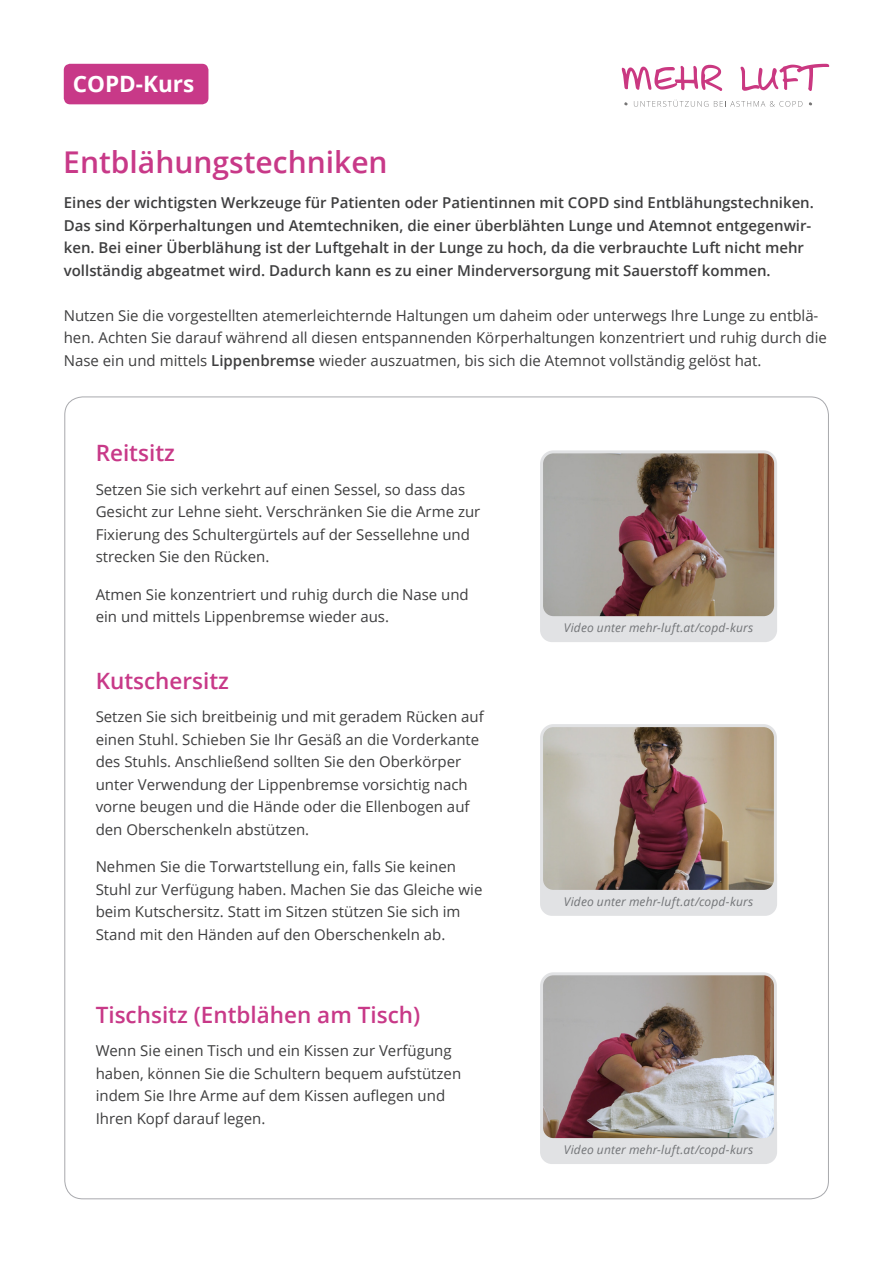
<style>
.page{position:relative;width:893px;height:1263px;background:#fff}
.page>*{position:absolute;margin:0;border:0;box-sizing:border-box;transform-origin:0 0}
.t1{font:600 30px "Open Sans";color:#c83988}
.t2{font:600 22.5px "Open Sans";color:#c83988}
.t3{font:700 22.5px "Open Sans";color:#fff}
.t4{font:15px/22.5px "Open Sans";color:#3e3e3f}
.t5{font:600 15px/22.5px "Open Sans";color:#3e3e3f}
.Absatzformat_2{font:italic 12px "Open Sans";letter-spacing:.015em;color:#727477}
.s1{font-weight:600}
</style>
<div class="page">
<svg style="left:741px;top:64px;width:88px;height:27px"></svg>
<svg style="left:634px;top:100px;width:74px;height:7px"></svg>
<svg style="left:714px;top:101px;width:88px;height:6px"></svg>
<svg style="left:622px;top:65px;width:100px;height:26px"></svg>
<div style="left:64px;top:64px;width:144px;height:40px;background:#c83988;border-radius:6px"></div>
<div style="left:540px;top:884px;width:237px;height:32px;background:#e1e2e4"></div>
<img style="left:542px;top:728px;width:233px;height:163px">
<div style="left:540px;top:724px;width:237px;height:169px;border:3px solid #e1e2e4;border-radius:12px"></div>
<div style="left:540px;top:1132px;width:237px;height:32px;background:#e1e2e4"></div>
<img style="left:542px;top:976px;width:233px;height:163px">
<div style="left:540px;top:972px;width:237px;height:169px;border:3px solid #e1e2e4;border-radius:12px"></div>
<div style="left:540px;top:610px;width:237px;height:32px;background:#e1e2e4"></div>
<img style="left:542px;top:454px;width:234px;height:164px">
<div style="left:540px;top:450px;width:237px;height:169px;border:3px solid #e1e2e4;border-radius:12px"></div>
<p class="t3" style="left:73px;top:68px;width:123px">COPD-Kurs</p>
<p class="t1" style="left:63px;top:141px;width:326px">Entblähungstechniken</p>
<p class="t5" style="left:64px;top:191px;width:752px">Eines der wichtigsten Werkzeuge für Patienten oder Patientinnen mit COPD sind Entblähungstechniken.<br>Das sind Körperhaltungen und Atemtechniken, die einer überblähten Lunge und Atemnot entgegenwir&shy;ken. Bei einer Überblähung ist der Luftgehalt in der Lunge zu hoch, da die verbrauchte Luft nicht mehr vollständig abgeatmet wird. Dadurch kann es zu einer Minderversorgung mit Sauerstoff kommen.</p>
<p class="t4" style="left:64px;top:304px;width:765px">Nutzen Sie die vorgestellten atemerleichternde Haltungen um daheim oder unterwegs Ihre Lunge zu entblä&shy;hen. Achten Sie darauf während all diesen entspannenden Körperhaltungen konzentriert und ruhig durch die<br>Nase ein und mittels <span class="s1">Lippenbremse</span> wieder auszuatmen, bis sich die Atemnot vollständig gelöst hat.</p>
<p class="t2" style="left:96px;top:438px;width:81px">Reitsitz</p>
<p class="t4" style="left:96px;top:477px;width:386px">Setzen Sie sich verkehrt auf einen Sessel, so dass das Gesicht zur Lehne sieht. Verschränken Sie die Arme zur Fixierung des Schultergürtels auf der Sessellehne und strecken Sie den Rücken.</p>
<p class="t4" style="left:96px;top:582px;width:375px">Atmen Sie konzentriert und ruhig durch die Nase und ein und mittels Lippenbremse wieder aus.</p>
<p class="t2" style="left:96px;top:665px;width:135px">Kutschersitz</p>
<p class="t4" style="left:96px;top:705px;width:390px">Setzen Sie sich breitbeinig und mit geradem Rücken auf einen Stuhl. Schieben Sie Ihr Gesäß an die Vorderkante des Stuhls. Anschließend sollten Sie den Oberkörper unter Verwendung der Lippenbremse vorsichtig nach vorne beugen und die Hände oder die Ellenbogen auf den Oberschenkeln abstützen.</p>
<p class="t4" style="left:96px;top:855px;width:388px">Nehmen Sie die Torwartstellung ein, falls Sie keinen Stuhl zur Verfügung haben. Machen Sie das Gleiche wie beim Kutschersitz. Statt im Sitzen stützen Sie sich im Stand mit den Händen auf den Oberschenkeln ab.</p>
<p class="t2" style="left:96px;top:999px;width:326px">Tischsitz (Entblähen am Tisch)</p>
<p class="t4" style="left:96px;top:1039px;width:367px">Wenn Sie einen Tisch und ein Kissen zur Verfügung haben, können Sie die Schultern bequem aufstützen indem Sie Ihre Arme auf dem Kissen auflegen und Ihren Kopf darauf legen.</p>
<p class="Absatzformat_2" style="left:564px;top:620px;width:191px">Video unter mehr-luft.at/copd-kurs</p>
<p class="Absatzformat_2" style="left:564px;top:893px;width:191px">Video unter mehr-luft.at/copd-kurs</p>
<p class="Absatzformat_2" style="left:564px;top:1142px;width:191px">Video unter mehr-luft.at/copd-kurs</p>
</div>
